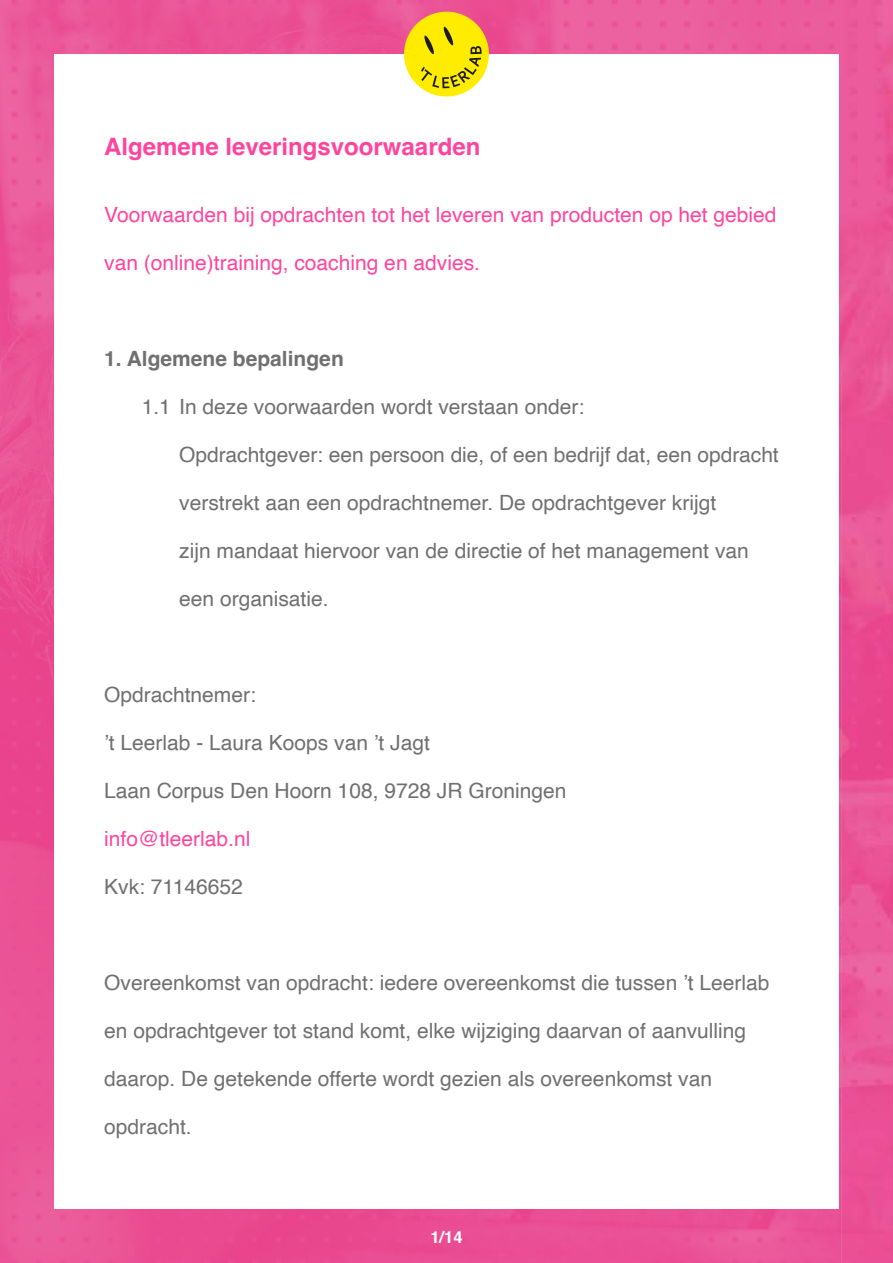
<style>
.page{position:relative;width:893px;height:1263px;background:#fff}
.page>*{position:absolute;margin:0;border:0;box-sizing:border-box;transform-origin:0 0}
.t1{font:700 24px "Helvetica";color:#fe459e}
.t2{font:21px "Helvetica";color:#707070}
.t3{font:21px "Helvetica";color:#fe459e}
.t4{font:700 21px "Helvetica";color:#707070}
.t5{font:700 16.5px "Helvetica";color:#fff}
</style>
<div class="page">
<img style="left:0;top:0;width:893px;height:1263px">
<div style="left:54px;top:54px;width:785px;height:1155px;background:#fff"></div>
<div style="left:404px;top:12px;width:85px;height:85px;background:#ffec00;border-radius:50%"></div>
<svg style="left:421px;top:26px;width:61px;height:62px"></svg>
<p class="t1" style="left:104px;top:132px;width:378px">Algemene leveringsvoorwaarden</p>
<p class="t3" style="left:104px;top:198px;width:674px">Voorwaarden bij opdrachten tot het leveren van producten op het gebied</p>
<p class="t3" style="left:104px;top:246px;width:377px">van (online)training, coaching en advies.</p>
<p class="t4" style="left:104px;top:346px;width:241px">1. Algemene bepalingen</p>
<p class="t2" style="left:142px;top:390px;width:444px">1.1 In deze voorwaarden wordt verstaan onder:</p>
<p class="t2" style="left:179px;top:438px;width:601px">Opdrachtgever: een persoon die, of een bedrijf dat, een opdracht</p>
<p class="t2" style="left:179px;top:486px;width:538px">verstrekt aan een opdrachtnemer. De opdrachtgever krijgt</p>
<p class="t2" style="left:179px;top:534px;width:571px">zijn mandaat hiervoor van de directie of het management van</p>
<p class="t2" style="left:179px;top:582px;width:151px">een organisatie.</p>
<p class="t2" style="left:104px;top:678px;width:153px">Opdrachtnemer:</p>
<p class="t2" style="left:104px;top:726px;width:327px">’t Leerlab - Laura Koops van ’t Jagt</p>
<p class="t2" style="left:104px;top:774px;width:464px">Laan Corpus Den Hoorn 108, 9728 JR Groningen</p>
<p class="t3" style="left:104px;top:822px;width:148px">info@tleerlab.nl</p>
<p class="t2" style="left:104px;top:870px;width:140px">Kvk: 71146652</p>
<p class="t2" style="left:104px;top:966px;width:667px">Overeenkomst van opdracht: iedere overeenkomst die tussen ’t Leerlab</p>
<p class="t2" style="left:104px;top:1014px;width:643px">en opdrachtgever tot stand komt, elke wijziging daarvan of aanvulling</p>
<p class="t2" style="left:104px;top:1062px;width:609px">daarop. De getekende offerte wordt gezien als overeenkomst van</p>
<p class="t2" style="left:104px;top:1110px;width:89px">opdracht.</p>
<p class="t5" style="left:430px;top:1227px;width:34px">1/14</p>
</div>
